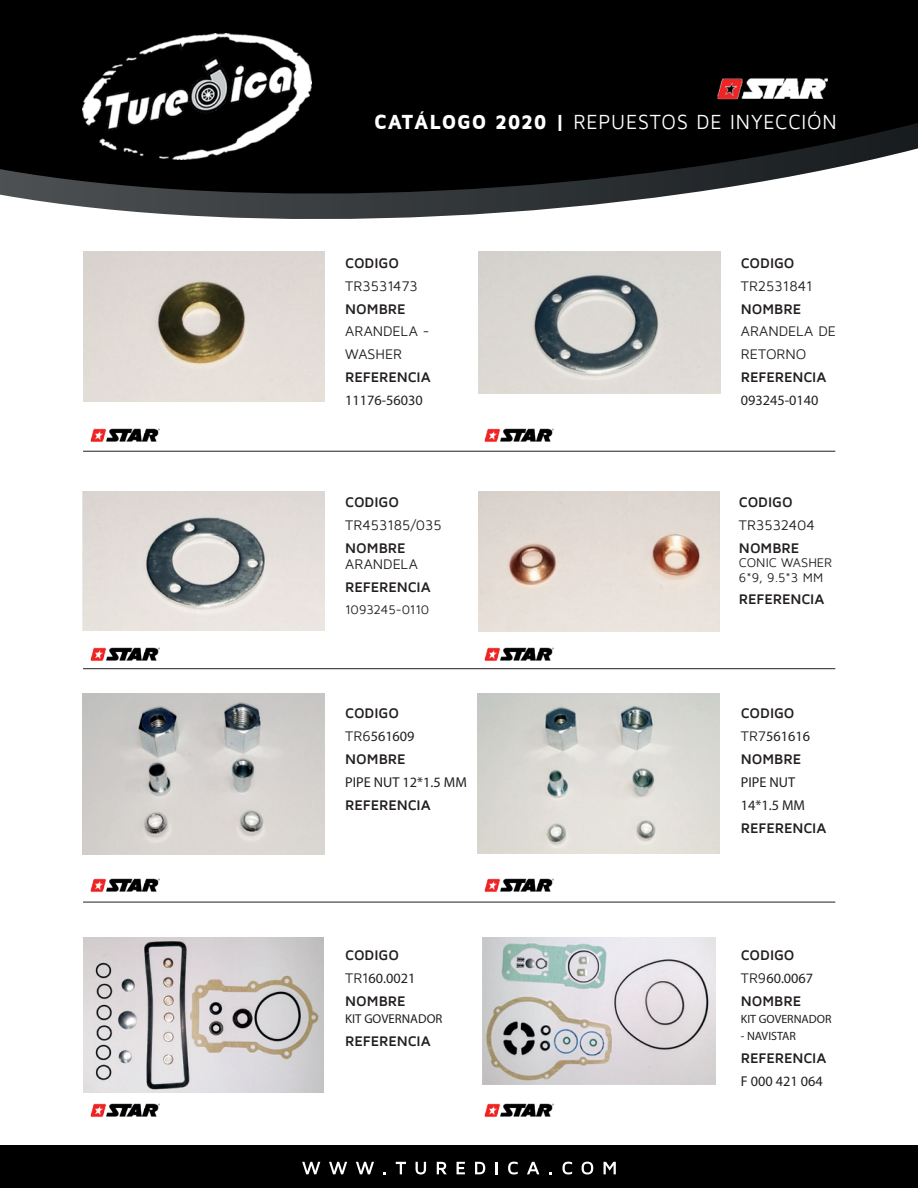
<style>
.page{position:relative;width:918px;height:1188px;background:#fff}
.page>*{position:absolute;margin:0;border:0;box-sizing:border-box;transform-origin:0 0}
.t1{font:21px "Maven Pro";letter-spacing:.045em;color:#fff;scale:.93 1}
.t2{font:700 14.25px "Maven Pro";letter-spacing:-.005em;color:#231f20}
.t3{font:14.25px/23px "Myriad Pro";color:#231f20}
.t4{font:14.25px/23px "Maven Pro";color:#231f20}
.t5{font:12.9px/14.2px "Maven Pro";letter-spacing:-.01em;color:#231f20}
.t6{font:12.9px "Myriad Pro";color:#231f20}
.t7{font:12px "Myriad Pro";color:#231f20}
.s1{font-weight:900}
.s2{font-family:"Maven Pro"}
</style>
<div class="page">
<svg style="left:0;top:194px;width:681px;height:25px"></svg>
<svg style="left:0;top:0;width:918px;height:194px;background:#0c0c0d"></svg>
<img style="left:83px;top:34px;width:228px;height:126px">
<div style="left:0;top:1145px;width:918px;height:43px;background:#000001"></div>
<svg style="left:302px;top:1162px;width:18px;height:12px"></svg>
<svg style="left:329px;top:1162px;width:18px;height:12px"></svg>
<svg style="left:356px;top:1162px;width:18px;height:12px"></svg>
<svg style="left:396px;top:1162px;width:10px;height:12px"></svg>
<svg style="left:416px;top:1162px;width:10px;height:13px"></svg>
<svg style="left:437px;top:1162px;width:10px;height:12px"></svg>
<svg style="left:457px;top:1162px;width:8px;height:12px"></svg>
<svg style="left:475px;top:1162px;width:10px;height:12px"></svg>
<svg style="left:496px;top:1162px;width:2px;height:12px"></svg>
<svg style="left:508px;top:1162px;width:10px;height:12px"></svg>
<svg style="left:527px;top:1162px;width:12px;height:12px"></svg>
<svg style="left:562px;top:1162px;width:10px;height:12px"></svg>
<svg style="left:582px;top:1162px;width:11px;height:13px"></svg>
<svg style="left:604px;top:1162px;width:12px;height:12px"></svg>
<hr style="left:83px;top:451px;width:752px;height:1px;background:#231f20">
<hr style="left:83px;top:668px;width:752px;height:1px;background:#231f20">
<img style="left:90px;top:428px;width:70px;height:14px">
<img style="left:484px;top:428px;width:70px;height:14px">
<img style="left:83px;top:647px;width:81px;height:22px">
<img style="left:478px;top:647px;width:81px;height:22px">
<img style="left:90px;top:878px;width:70px;height:14px">
<img style="left:484px;top:878px;width:70px;height:14px">
<hr style="left:83px;top:902px;width:752px;height:1px;background:#231f20">
<img style="left:90px;top:1103px;width:70px;height:14px">
<img style="left:484px;top:1103px;width:70px;height:14px">
<img style="left:83px;top:251px;width:241px;height:151px">
<img style="left:479px;top:251px;width:241px;height:142px">
<img style="left:83px;top:491px;width:241px;height:139px">
<img style="left:479px;top:491px;width:240px;height:140px">
<img style="left:83px;top:694px;width:241px;height:161px">
<img style="left:478px;top:694px;width:241px;height:160px">
<img style="left:83px;top:938px;width:241px;height:155px">
<img style="left:483px;top:938px;width:233px;height:147px">
<img style="left:707px;top:60px;width:128px;height:52px">
<h1 class="t1" style="left:374px;top:111px;width:499px"><span class="s1">CATÁLOGO 2020 |</span> REPUESTOS DE INYECCIÓN</h1>
<p class="t2" style="left:345px;top:255px;width:55px">CODIGO</p>
<p class="t4" style="left:345px;top:275px;width:74px">TR3531473</p>
<p class="t2" style="left:345px;top:301px;width:62px">NOMBRE</p>
<p class="t4" style="left:345px;top:320px;width:86px">ARANDELA -<br>WASHER</p>
<p class="t2" style="left:345px;top:370px;width:87px">REFERENCIA</p>
<p class="t3" style="left:345px;top:389px;width:79px">11176-56030</p>
<p class="t2" style="left:345px;top:495px;width:55px">CODIGO</p>
<p class="t4" style="left:345px;top:514px;width:98px">TR453185/035</p>
<p class="t2" style="left:345px;top:541px;width:62px">NOMBRE</p>
<p class="t4" style="left:345px;top:553px;width:74px">ARANDELA</p>
<p class="t2" style="left:345px;top:579px;width:87px">REFERENCIA</p>
<p class="t5" style="left:345px;top:603px;width:86px">1093245-0110</p>
<p class="t2" style="left:345px;top:706px;width:55px">CODIGO</p>
<p class="t3" style="left:345px;top:725px;width:71px"><span class="s2">TR6</span>561609</p>
<p class="t2" style="left:345px;top:752px;width:62px">NOMBRE</p>
<p class="t3" style="left:345px;top:770px;width:123px">PIPE NUT 12*1.5 MM</p>
<p class="t2" style="left:345px;top:797px;width:87px">REFERENCIA</p>
<p class="t2" style="left:345px;top:948px;width:55px">CODIGO</p>
<p class="t3" style="left:345px;top:966px;width:72px"><span class="s2">TR1</span>60.0021</p>
<p class="t2" style="left:345px;top:993px;width:62px">NOMBRE</p>
<p class="t6" style="left:345px;top:1010px;width:99px">KIT GOVERNADOR</p>
<p class="t2" style="left:345px;top:1033px;width:87px">REFERENCIA</p>
<p class="t2" style="left:741px;top:255px;width:55px">CODIGO</p>
<p class="t4" style="left:741px;top:275px;width:73px">TR2531841</p>
<p class="t2" style="left:741px;top:301px;width:62px">NOMBRE</p>
<p class="t4" style="left:741px;top:320px;width:97px">ARANDELA DE<br>RETORNO</p>
<p class="t2" style="left:741px;top:370px;width:87px">REFERENCIA</p>
<p class="t3" style="left:741px;top:389px;width:79px">093245-0140</p>
<p class="t2" style="left:739px;top:495px;width:55px">CODIGO</p>
<p class="t4" style="left:739px;top:514px;width:78px">TR3532404</p>
<p class="t2" style="left:739px;top:541px;width:62px">NOMBRE</p>
<p class="t5" style="left:739px;top:556px;width:95px">CONIC WASHER<br>6*9, 9.5*3 MM</p>
<p class="t2" style="left:739px;top:592px;width:87px">REFERENCIA</p>
<p class="t2" style="left:741px;top:706px;width:55px">CODIGO</p>
<p class="t3" style="left:741px;top:725px;width:71px"><span class="s2">TR7</span>561616</p>
<p class="t2" style="left:741px;top:752px;width:62px">NOMBRE</p>
<p class="t3" style="left:741px;top:770px;width:66px">PIPE NUT<br>14*1.5 MM</p>
<p class="t2" style="left:741px;top:820px;width:87px">REFERENCIA</p>
<p class="t2" style="left:741px;top:948px;width:55px">CODIGO</p>
<p class="t3" style="left:741px;top:966px;width:74px"><span class="s2">TR9</span>60.0067</p>
<p class="t2" style="left:741px;top:993px;width:62px">NOMBRE</p>
<p class="t7" style="left:741px;top:1011px;width:92px">KIT GOVERNADOR</p>
<p class="t7" style="left:741px;top:1028px;width:57px">- NAVISTAR</p>
<p class="t2" style="left:741px;top:1050px;width:87px">REFERENCIA</p>
<p class="t3" style="left:741px;top:1069px;width:83px">F 000 421 064</p>
</div>
